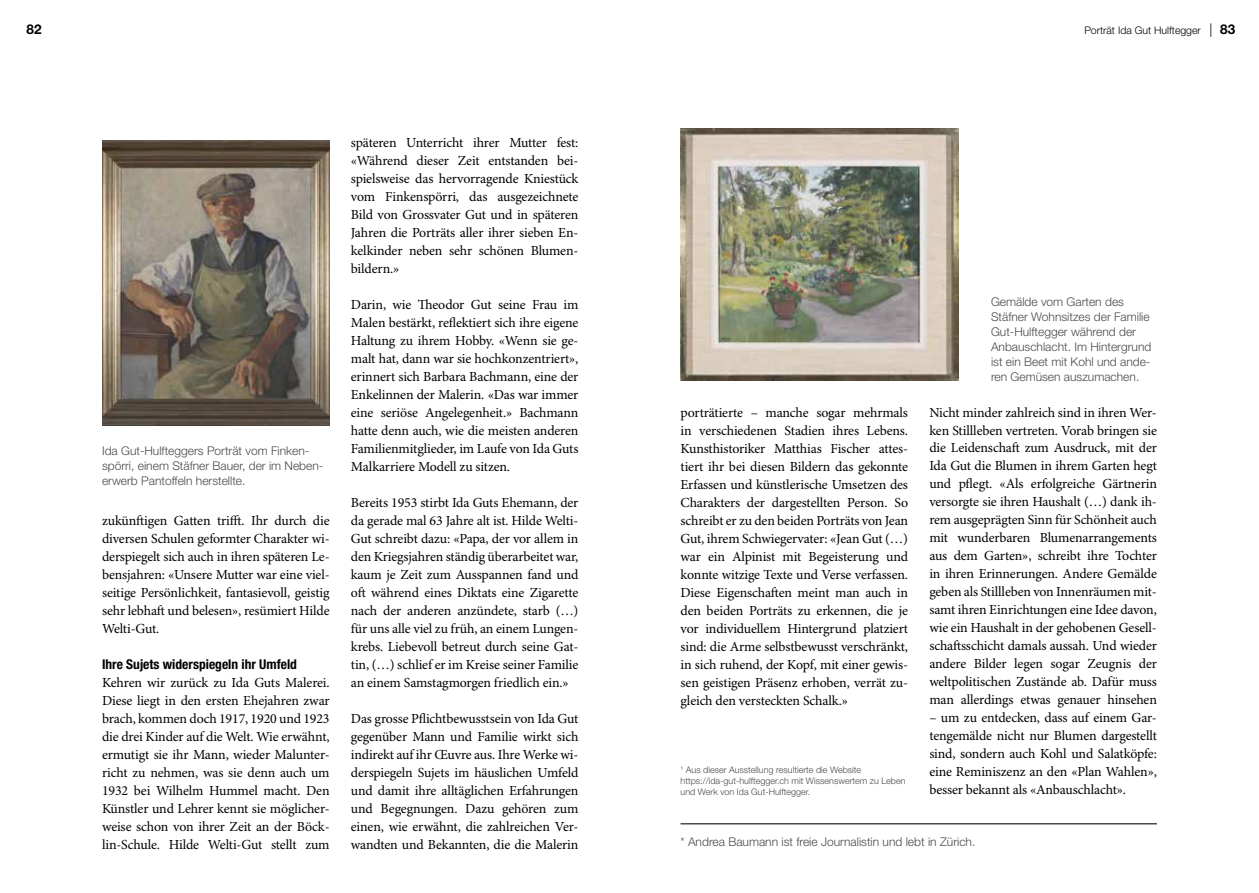
<style>
.page{position:relative;width:1259px;height:893px;background:#fff}
.page>*{position:absolute;margin:0;border:0;box-sizing:border-box;transform-origin:0 0}
.t1{font:13.8px/18px "Minion Pro";letter-spacing:-.01em;color:#000;text-align:justify}
.t2{font:700 condensed 13.5px "Helvetica Neue";color:#000}
.t3{font:700 13.5px "Helvetica Neue";color:#000}
.t4{font:300 12px/15px "Helvetica Neue";color:#4a4a49}
.t5{font:300 10.5px "Helvetica Neue";color:#000}
.t6{font:300 9px/10.8px "Helvetica Neue";color:#4a4a49}
.s1{font-size:13.5px}
.s2{font-weight:700;font-size:13.5px}
</style>
<div class="page">
<img style="left:102px;top:140px;width:228px;height:285px">
<hr style="left:680px;top:823px;width:477px;height:1px;background:#4a4a49">
<img style="left:680px;top:129px;width:278px;height:252px">
<p class="t3" style="left:27px;top:21px;width:17px">82</p>
<p class="t5" style="left:1084px;top:24px;width:152px">Porträt Ida Gut Hulftegger <span class="s1">|</span> <span class="s2">83</span></p>
<p class="t4" style="left:102px;top:443px;width:223px">Ida Gut-Hulfteggers Porträt vom Finken&shy;spörri, einem Stäfner Bauer, der im Neben&shy;erwerb Pantoffeln herstellte.</p>
<p class="t1" style="left:102px;top:512px;width:229px">zukünftigen Gatten trifft. Ihr durch die diversen Schulen geformter Charakter wi&shy;derspiegelt sich auch in ihren späteren Le&shy;bensjahren: «Unsere Mutter war eine viel&shy;seitige Persönlichkeit, fantasievoll, geistig sehr lebhaft und belesen», resümiert Hilde Welti-Gut.</p>
<p class="t2" style="left:102px;top:656px;width:196px">Ihre Sujets widerspiegeln ihr Umfeld</p>
<p class="t1" style="left:102px;top:674px;width:229px">Kehren wir zurück zu Ida Guts Malerei.<br>Diese liegt in den ersten Ehejahren zwar brach, kommen doch 1917, 1920 und 1923 die drei Kinder auf die Welt. Wie erwähnt, ermutigt sie ihr Mann, wieder Malunter&shy;richt zu nehmen, was sie denn auch um 1932 bei Wilhelm Hummel macht. Den Künstler und Lehrer kennt sie möglicher&shy;weise schon von ihrer Zeit an der Böck&shy;lin-Schule. Hilde Welti-Gut stellt zum</p>
<p class="t1" style="left:351px;top:134px;width:229px">späteren Unterricht ihrer Mutter fest: «Während dieser Zeit entstanden bei&shy;spielsweise das hervorragende Kniestück vom Finkenspörri, das ausgezeichnete Bild von Grossvater Gut und in späteren Jahren die Porträts aller ihrer sieben En&shy;kelkinder neben sehr schönen Blumen&shy;bildern.»</p>
<p class="t1" style="left:351px;top:296px;width:229px">Darin, wie Theodor Gut seine Frau im Malen bestärkt, reflektiert sich ihre eigene Haltung zu ihrem Hobby. «Wenn sie ge&shy;malt hat, dann war sie hochkonzentriert», erinnert sich Barbara Bachmann, eine der Enkelinnen der Malerin. «Das war immer eine seriöse Angelegenheit.» Bachmann hatte denn auch, wie die meisten anderen Familienmitglieder, im Laufe von Ida Guts Malkarriere Modell zu sitzen.</p>
<p class="t1" style="left:351px;top:494px;width:229px">Bereits 1953 stirbt Ida Guts Ehemann, der da gerade mal 63 Jahre alt ist. Hilde Welti-Gut schreibt dazu: «Papa, der vor allem in den Kriegsjahren ständig überarbeitet war, kaum je Zeit zum Ausspannen fand und oft während eines Diktats eine Zigarette nach der anderen anzündete, starb (…) für uns alle viel zu früh, an einem Lungen&shy;krebs. Liebevoll betreut durch seine Gat&shy;tin, (…) schlief er im Kreise seiner Familie an einem Samstagmorgen friedlich ein.»</p>
<p class="t1" style="left:351px;top:710px;width:229px">Das grosse Pflichtbewusstsein von Ida Gut gegenüber Mann und Familie wirkt sich indirekt auf ihr Œuvre aus. Ihre Werke wi&shy;derspiegeln Sujets im häuslichen Umfeld und damit ihre alltäglichen Erfahrungen und Begegnungen. Dazu gehören zum einen, wie erwähnt, die zahlreichen Ver&shy;wandten und Bekannten, die die Malerin</p>
<p class="t4" style="left:991px;top:294px;width:162px">Gemälde vom Garten des<br>Stäfner Wohnsitzes der Familie<br>Gut-Hulftegger während der<br>Anbauschlacht. Im Hintergrund ist ein Beet mit Kohl und ande&shy;ren Gemüsen auszumachen.</p>
<p class="t1" style="left:680px;top:404px;width:229px">porträtierte – manche sogar mehrmals in verschiedenen Stadien ihres Lebens.<br>Kunsthistoriker Matthias Fischer attes&shy;tiert ihr bei diesen Bildern das gekonnte Erfassen und künstlerische Umsetzen des Charakters der dargestellten Person. So schreibt er zu den beiden Porträts von Jean Gut, ihrem Schwiegervater: «Jean Gut (…) war ein Alpinist mit Begeisterung und konnte witzige Texte und Verse verfassen.<br>Diese Eigenschaften meint man auch in den beiden Porträts zu erkennen, die je vor individuellem Hintergrund platziert sind: die Arme selbstbewusst verschränkt, in sich ruhend, der Kopf, mit einer gewis&shy;sen geistigen Präsenz erhoben, verrät zu&shy;gleich den versteckten Schalk.»</p>
<p class="t1" style="left:929px;top:404px;width:229px">Nicht minder zahlreich sind in ihren Wer&shy;ken Stillleben vertreten. Vorab bringen sie die Leidenschaft zum Ausdruck, mit der Ida Gut die Blumen in ihrem Garten hegt und pflegt. «Als erfolgreiche Gärtnerin versorgte sie ihren Haushalt (…) dank ih&shy;rem ausgeprägten Sinn für Schönheit auch mit wunderbaren Blumenarrangements aus dem Garten», schreibt ihre Tochter in ihren Erinnerungen. Andere Gemälde geben als Stillleben von Innenräumen mit&shy;samt ihren Einrichtungen eine Idee davon, wie ein Haushalt in der gehobenen Gesell&shy;schaftsschicht damals aussah. Und wieder andere Bilder legen sogar Zeugnis der weltpolitischen Zustände ab. Dafür muss man allerdings etwas genauer hinsehen</p>
<p class="t1" style="left:929px;top:710px;width:229px">– um zu entdecken, dass auf einem Gar&shy;tengemälde nicht nur Blumen dargestellt sind, sondern auch Kohl und Salatköpfe: eine Reminiszenz an den «Plan Wahlen», besser bekannt als «Anbauschlacht».</p>
<p class="t6" style="left:680px;top:764px;width:227px"><sup>1</sup> Aus dieser Ausstellung resultierte die Website https://ida-gut-hulftegger.ch mit Wissenswertem zu Leben und Werk von Ida Gut-Hulftegger.</p>
<p class="t4" style="left:680px;top:834px;width:296px">* Andrea Baumann ist freie Journalistin und lebt in Zürich.</p>
</div>
